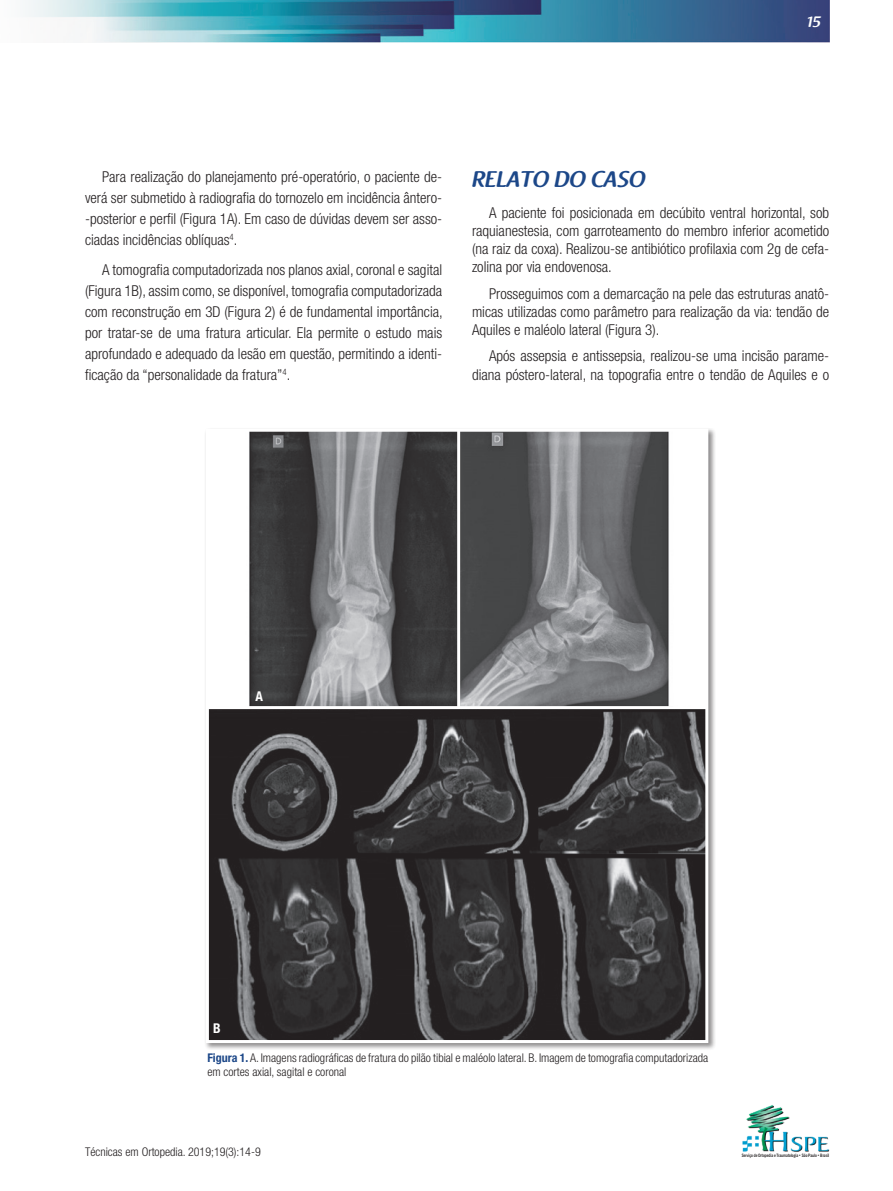
<style>
.page{position:relative;width:893px;height:1191px;background:#fff}
.page>*{position:absolute;margin:0;border:0;box-sizing:border-box;transform-origin:0 0}
.t1{font:600 22.5px "Raspoutine";color:#1c4788}
.t2{font:300 condensed 15px/21px "Helvetica Neue";color:#231f20;text-align:justify}
.t3{font:600 15px "Raspoutine";color:#fff}
.t4{font:700 condensed 13.5px "Helvetica Neue";color:#fff}
.t5{font:300 condensed 12px/14px "Helvetica Neue";color:#231f20}
.t6{font:700 4.5px "News Gothic BT";color:#231f20;scale:.8 1}
.s1{font-weight:700;color:#1c4788}
</style>
<div class="page">
<img style="left:25px;top:0;width:804px;height:43px">
<img style="left:742px;top:1105px;width:87px;height:47px">
<div style="left:205px;top:427px;width:511px;height:623px;background:#231f20;opacity:.5"></div>
<img style="left:210px;top:433px;width:494px;height:606px">
<div style="left:206px;top:429px;width:502px;height:614px;border:3px solid #fff"></div>
<hr style="left:207px;top:706px;width:500px;height:3px;background:#fff">
<hr style="left:457px;top:430px;width:3px;height:277px;background:#fff">
<p class="t3" style="left:806px;top:14px;width:16px">15</p>
<p class="t2" style="left:85px;top:166px;width:359px;text-indent:17px">Para realização do planejamento pré-operatório, o paciente de&shy;verá ser submetido à radiografia do tornozelo em incidência ântero--posterior e perfil (Figura 1A). Em caso de dúvidas devem ser asso&shy;ciadas incidências oblíquas<sup>4</sup>.</p>
<p class="t2" style="left:85px;top:259px;width:359px;text-indent:17px">A tomografia computadorizada nos planos axial, coronal e sagital (Figura 1B), assim como, se disponível, tomografia computadorizada com reconstrução em 3D (Figura 2) é de fundamental importância, por tratar-se de uma fratura articular. Ela permite o estudo mais aprofundado e adequado da lesão em questão, permitindo a identi&shy;ficação da “personalidade da fratura”<sup>4</sup>.</p>
<h1 class="t1" style="left:472px;top:166px;width:175px">RELATO DO CASO</h1>
<p class="t2" style="left:472px;top:203px;width:359px;line-height:18.1px;text-indent:17px">A paciente foi posicionada em decúbito ventral horizontal, sob raquianestesia, com garroteamento do membro inferior acometido (na raiz da coxa). Realizou-se antibiótico profilaxia com 2g de cefa&shy;zolina por via endovenosa.</p>
<p class="t2" style="left:472px;top:284px;width:359px;line-height:18.1px;text-indent:17px">Prosseguimos com a demarcação na pele das estruturas anatô&shy;micas utilizadas como parâmetro para realização da via: tendão de Aquiles e maléolo lateral (Figura 3).</p>
<p class="t2" style="left:472px;top:347px;width:359px;line-height:18.1px;text-align:right">Após assepsia e antissepsia, realizou-se uma incisão parame&shy;diana póstero-lateral, na topografia entre o tendão de Aquiles e o</p>
<p class="t4" style="left:255px;top:688px;width:9px">A</p>
<p class="t4" style="left:213px;top:1019px;width:9px">B</p>
<p class="t5" style="left:207px;top:1050px;width:502px"><span class="s1">Figura 1.</span> A. Imagens radiográficas de fratura do pilão tibial e maléolo lateral. B. Imagem de tomografia computadorizada em cortes axial, sagital e coronal</p>
<p class="t5" style="left:85px;top:1145px;width:177px">Técnicas em Ortopedia. 2019;19(3):14-9</p>
<p class="t6" style="left:742px;top:1152px;width:111px">Serviço de Ortopedia e Traumatologia • São Paulo • Brasil</p>
</div>
